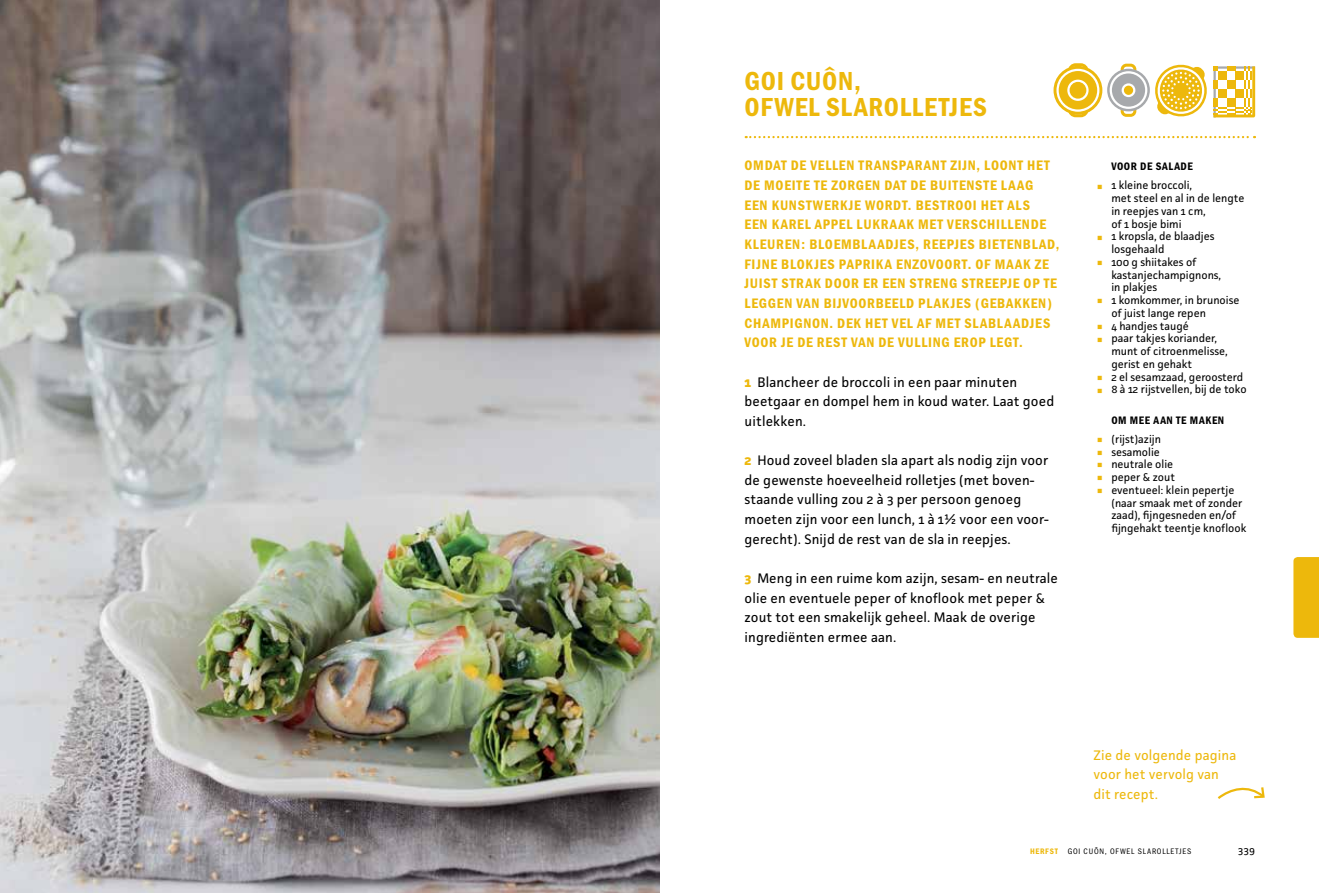
<style>
.page{position:relative;width:1319px;height:893px;background:#fff}
.page>*{position:absolute;margin:0;border:0;box-sizing:border-box;transform-origin:0 0}
.t1{font:39.15px "Franklin Gothic URW Con Boo";color:#edb80c;scale:1.15 1}
.t2{font:27px/25.5px "Franklin Gothic URW Con Dem";letter-spacing:.025em;color:#edb80c}
.t3{font:14.25px/19.6px "Franklin Gothic URW Con Dem";letter-spacing:.05em;color:#edb80c}
.t4{font:13.8px/19.6px "Facit";letter-spacing:.01em;color:#000}
.t5{font:13.8px/19.6px "Facit";letter-spacing:.01em;color:#edb80c}
.t6{font:11.25px/12.8px "Facit";color:#000}
.t7{font:11.25px "Franklin Gothic URW Con Dem";letter-spacing:.05em;color:#000}
.t8{font:10.95px "Facit";color:#000}
.t9{font:8.25px "Franklin Gothic URW Con Boo";color:#000}
.s1{font-weight:700;font-size:14.1px;color:#edb80c}
.s2{font-family:"Franklin Gothic URW Con Dem";color:#edb80c}
</style>
<div class="page">
<div style="left:1293px;top:557px;width:25px;height:81px;background:#edb80c"></div>
<svg style="left:745px;top:136px;width:509px;height:2px"></svg>
<div style="left:1067px;top:63px;width:21px;height:54px;border:3px solid #edb80c;border-radius:6px"></div>
<svg style="left:1053px;top:66px;width:49px;height:49px"></svg>
<svg style="left:1056px;top:69px;width:43px;height:43px"></svg>
<img style="left:0;top:0;width:659px;height:893px">
<svg style="left:1108px;top:63px;width:148px;height:55px"></svg>
<svg style="left:1217px;top:787px;width:48px;height:12px"></svg>
<h2 class="t2" style="left:744px;top:67px;width:244px">GOI CUÔN,<br>OFWEL SLAROLLETJES</h2>
<p class="t3" style="left:744px;top:155px;width:316px">OMDAT DE VELLEN TRANSPARANT ZIJN, LOONT HET DE MOEITE TE ZORGEN DAT DE BUITENSTE LAAG EEN KUNSTWERKJE WORDT. BESTROOI HET ALS<br>EEN KAREL APPEL LUKRAAK MET VERSCHILLENDE KLEUREN: BLOEMBLAADJES, REEPJES BIETENBLAD, FIJNE BLOKJES PAPRIKA ENZOVOORT. OF MAAK ZE JUIST STRAK DOOR ER EEN STRENG STREEPJE OP TE LEGGEN VAN BIJVOORBEELD PLAKJES (GEBAKKEN)<br>CHAMPIGNON. DEK HET VEL AF MET SLABLAADJES VOOR JE DE REST VAN DE VULLING EROP LEGT.</p>
<p class="t4" style="left:744px;top:372px;width:311px"><span class="s1">1</span> Blancheer de broccoli in een paar minuten beetgaar en dompel hem in koud water. Laat goed uitlekken.</p>
<p class="t4" style="left:744px;top:450px;width:305px"><span class="s1">2</span> Houd zoveel bladen sla apart als nodig zijn voor de gewenste hoeveelheid rolletjes (met boven&shy;staande vulling zou 2 à 3 per persoon genoeg moeten zijn voor een lunch, 1 à 1½ voor een voor&shy;gerecht). Snijd de rest van de sla in reepjes.</p>
<p class="t4" style="left:744px;top:568px;width:315px"><span class="s1">3</span> Meng in een ruime kom azijn, sesam- en neutrale olie en eventuele peper of knoflook met peper &amp; zout tot een smakelijk geheel. Maak de overige ingrediënten ermee aan.</p>
<p class="t7" style="left:1111px;top:159px;width:83px">VOOR DE SALADE</p>
<h1 class="t1" style="left:1094px;top:159px;width:11px">·</h1>
<p class="t6" style="left:1111px;top:179px;width:135px">1 kleine broccoli,<br>met steel en al in de lengte in reepjes van 1 cm,<br>of 1 bosje bimi</p>
<h1 class="t1" style="left:1094px;top:210px;width:11px">·</h1>
<p class="t6" style="left:1111px;top:230px;width:105px">1 kropsla, de blaadjes losgehaald</p>
<h1 class="t1" style="left:1094px;top:236px;width:11px">·</h1>
<p class="t6" style="left:1111px;top:255px;width:111px">100 g shiitakes of kastanjechampignons, in plakjes</p>
<h1 class="t1" style="left:1094px;top:274px;width:11px">·</h1>
<p class="t6" style="left:1111px;top:294px;width:130px">1 komkommer, in brunoise of juist lange repen</p>
<h1 class="t1" style="left:1094px;top:300px;width:11px">·</h1>
<p class="t6" style="left:1111px;top:319px;width:79px">4 handjes taugé</p>
<h1 class="t1" style="left:1094px;top:312px;width:11px">·</h1>
<p class="t6" style="left:1111px;top:332px;width:118px">paar takjes koriander, munt of citroenmelisse, gerist en gehakt</p>
<h1 class="t1" style="left:1094px;top:351px;width:11px">·</h1>
<p class="t6" style="left:1111px;top:370px;width:133px">2 el sesamzaad, geroosterd</p>
<h1 class="t1" style="left:1094px;top:363px;width:11px">·</h1>
<p class="t6" style="left:1111px;top:383px;width:137px">8 à 12 rijstvellen, bij de toko</p>
<p class="t7" style="left:1111px;top:413px;width:114px">OM MEE AAN TE MAKEN</p>
<h1 class="t1" style="left:1094px;top:413px;width:11px">·</h1>
<p class="t6" style="left:1111px;top:432px;width:51px">(rijst)azijn</p>
<h1 class="t1" style="left:1094px;top:425px;width:11px">·</h1>
<p class="t6" style="left:1111px;top:445px;width:50px">sesamolie</p>
<h1 class="t1" style="left:1094px;top:438px;width:11px">·</h1>
<p class="t6" style="left:1111px;top:458px;width:63px">neutrale olie</p>
<h1 class="t1" style="left:1094px;top:451px;width:11px">·</h1>
<p class="t6" style="left:1111px;top:470px;width:65px">peper &amp; zout</p>
<h1 class="t1" style="left:1094px;top:464px;width:11px">·</h1>
<p class="t6" style="left:1111px;top:483px;width:136px">eventueel: klein pepertje (naar smaak met of zonder zaad), fijngesneden en/of fijngehakt teentje knoflook</p>
<p class="t5" style="left:1093px;top:745px;width:144px">Zie de volgende pagina voor het vervolg van dit recept.</p>
<p class="t9" style="left:1030px;top:846px;width:86px"><span class="s2">HERFST</span> GOI CUÔN, OFWEL</p>
<p class="t9" style="left:1137px;top:846px;width:6px">SLAROLLETJES</p>
<p class="t8" style="left:1237px;top:843px;width:18px">339</p>
</div>
